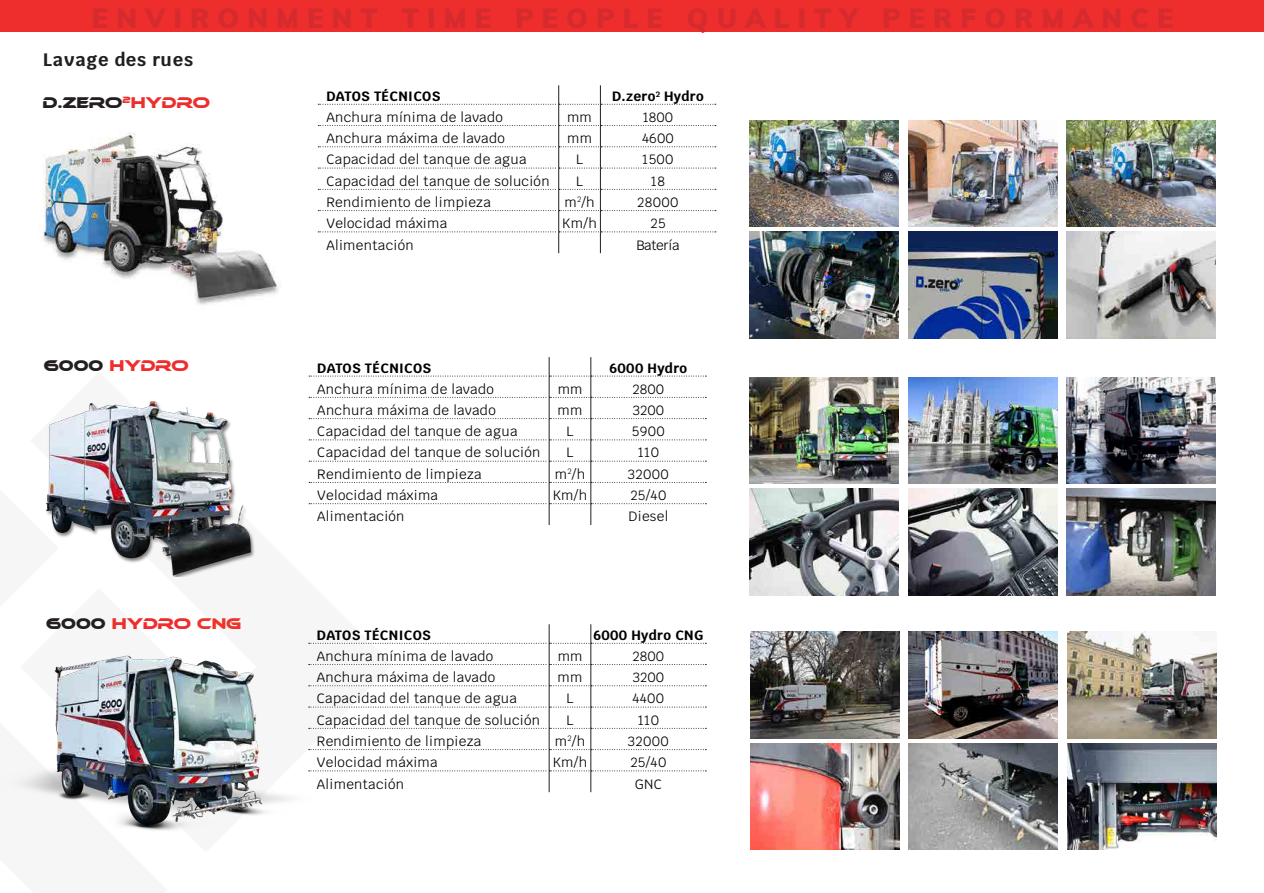
<style>
.page{position:relative;width:1264px;height:893px;background:#fff}
.page>*{position:absolute;margin:0;border:0;box-sizing:border-box;transform-origin:0 0}
.t1{font:900 27px "Muli";letter-spacing:.3em;color:#d62b2e}
.t2{font:700 18px "Krub";letter-spacing:.05em;color:#231f20}
.t3{font:15px "Ethnocentric";color:#ee2d2d}
.t4{font:15px "Ethnocentric";color:#231f20}
.t5{font:13.5px "Krub";letter-spacing:.025em;color:#000001}
.t6{font:700 13.5px "Krub";letter-spacing:.025em;color:#000001}
.t7{font:13.5px "Krub";letter-spacing:-.025em;color:#020000}
.s1{color:#ee2d2d}
.s2{color:#231f20}
.s3{color:#ee342b}
</style>
<div class="page">
<div style="left:0;top:0;width:1263px;height:32px;background:#ee2d2d"></div>
<img style="left:43px;top:132px;width:238px;height:173px">
<img style="left:5px;top:655px;width:287px;height:176px">
<img style="left:46px;top:401px;width:210px;height:175px">
<img style="left:749px;top:120px;width:149px;height:107px">
<img style="left:749px;top:232px;width:149px;height:106px">
<img style="left:908px;top:120px;width:149px;height:107px">
<img style="left:908px;top:232px;width:149px;height:106px">
<img style="left:1066px;top:120px;width:149px;height:107px">
<img style="left:1066px;top:232px;width:149px;height:106px">
<img style="left:750px;top:631px;width:149px;height:107px">
<img style="left:750px;top:743px;width:149px;height:106px">
<img style="left:908px;top:631px;width:149px;height:107px">
<img style="left:908px;top:743px;width:149px;height:106px">
<img style="left:1067px;top:631px;width:148px;height:107px">
<img style="left:1067px;top:743px;width:148px;height:106px">
<img style="left:749px;top:377px;width:149px;height:106px">
<img style="left:749px;top:488px;width:149px;height:107px">
<img style="left:908px;top:377px;width:149px;height:106px">
<img style="left:908px;top:488px;width:149px;height:107px">
<img style="left:1066px;top:377px;width:149px;height:106px">
<img style="left:1066px;top:488px;width:149px;height:107px">
<svg style="left:318px;top:85px;width:397px;height:168px"></svg>
<svg style="left:309px;top:357px;width:397px;height:168px"></svg>
<svg style="left:308px;top:624px;width:398px;height:168px"></svg>
<h1 class="t1" style="left:92px;top:-2px;width:1082px">ENVIRONMENT TIME PEOPLE QUALITY PERFORMANCE</h1>
<p class="t2" style="left:43px;top:50px;width:152px">Lavage des rues</p>
<p class="t4" style="left:43px;top:95px;width:168px">D.ZERO<sup>2</sup><span class="s1">HYDRO</span></p>
<p class="t3" style="left:44px;top:358px;width:146px"><span class="s2">6000</span> HYDRO</p>
<p class="t3" style="left:46px;top:616px;width:196px"><span class="s2">6000</span> HYDRO <span class="s3">CNG</span></p>
<p class="t6" style="left:326px;top:89px;width:115px">DATOS TÉCNICOS</p>
<p class="t6" style="left:612px;top:89px;width:93px">D.zero<sup>2</sup> Hydro</p>
<p class="t5" style="left:326px;top:105px;width:178px">Anchura mínima de lavado</p>
<p class="t5" style="left:567px;top:105px;width:26px">mm</p>
<p class="t5" style="left:642px;top:105px;width:32px">1800</p>
<p class="t5" style="left:326px;top:127px;width:180px">Anchura máxima de lavado</p>
<p class="t5" style="left:567px;top:127px;width:26px">mm</p>
<p class="t5" style="left:642px;top:127px;width:33px">4600</p>
<p class="t5" style="left:326px;top:148px;width:202px">Capacidad del tanque de agua</p>
<p class="t5" style="left:576px;top:148px;width:8px">L</p>
<p class="t5" style="left:642px;top:148px;width:33px">1500</p>
<p class="t5" style="left:326px;top:169px;width:225px">Capacidad del tanque de solución</p>
<p class="t5" style="left:576px;top:169px;width:8px">L</p>
<p class="t5" style="left:650px;top:169px;width:16px">18</p>
<p class="t5" style="left:326px;top:190px;width:166px">Rendimiento de limpieza</p>
<p class="t5" style="left:564px;top:190px;width:32px">m<sup>2</sup>/h</p>
<p class="t5" style="left:637px;top:190px;width:43px">28000</p>
<p class="t5" style="left:326px;top:212px;width:122px">Velocidad máxima</p>
<p class="t5" style="left:562px;top:212px;width:36px">Km/h</p>
<p class="t5" style="left:650px;top:212px;width:17px">25</p>
<p class="t5" style="left:326px;top:233px;width:89px">Alimentación</p>
<p class="t7" style="left:636px;top:233px;width:45px">Batería</p>
<p class="t6" style="left:317px;top:360px;width:115px">DATOS TÉCNICOS</p>
<p class="t6" style="left:609px;top:360px;width:79px">6000 Hydro</p>
<p class="t5" style="left:317px;top:377px;width:178px">Anchura mínima de lavado</p>
<p class="t5" style="left:557px;top:377px;width:26px">mm</p>
<p class="t5" style="left:632px;top:377px;width:33px">2800</p>
<p class="t5" style="left:317px;top:398px;width:180px">Anchura máxima de lavado</p>
<p class="t5" style="left:557px;top:398px;width:26px">mm</p>
<p class="t5" style="left:632px;top:398px;width:33px">3200</p>
<p class="t5" style="left:317px;top:420px;width:202px">Capacidad del tanque de agua</p>
<p class="t5" style="left:566px;top:420px;width:8px">L</p>
<p class="t5" style="left:631px;top:420px;width:35px">5900</p>
<p class="t5" style="left:317px;top:441px;width:225px">Capacidad del tanque de solución</p>
<p class="t5" style="left:566px;top:441px;width:8px">L</p>
<p class="t5" style="left:637px;top:441px;width:23px">110</p>
<p class="t5" style="left:317px;top:462px;width:166px">Rendimiento de limpieza</p>
<p class="t5" style="left:554px;top:462px;width:32px">m<sup>2</sup>/h</p>
<p class="t5" style="left:627px;top:462px;width:43px">32000</p>
<p class="t5" style="left:317px;top:483px;width:122px">Velocidad máxima</p>
<p class="t5" style="left:552px;top:483px;width:36px">Km/h</p>
<p class="t5" style="left:630px;top:483px;width:38px">25/40</p>
<p class="t5" style="left:317px;top:505px;width:89px">Alimentación</p>
<p class="t5" style="left:628px;top:505px;width:41px">Diesel</p>
<p class="t6" style="left:317px;top:627px;width:115px">DATOS TÉCNICOS</p>
<p class="t6" style="left:593px;top:627px;width:111px">6000 Hydro CNG</p>
<p class="t5" style="left:317px;top:644px;width:178px">Anchura mínima de lavado</p>
<p class="t5" style="left:557px;top:644px;width:26px">mm</p>
<p class="t5" style="left:632px;top:644px;width:33px">2800</p>
<p class="t5" style="left:317px;top:665px;width:180px">Anchura máxima de lavado</p>
<p class="t5" style="left:557px;top:665px;width:26px">mm</p>
<p class="t5" style="left:632px;top:665px;width:33px">3200</p>
<p class="t5" style="left:317px;top:687px;width:202px">Capacidad del tanque de agua</p>
<p class="t5" style="left:566px;top:687px;width:8px">L</p>
<p class="t5" style="left:632px;top:687px;width:33px">4400</p>
<p class="t5" style="left:317px;top:708px;width:225px">Capacidad del tanque de solución</p>
<p class="t5" style="left:566px;top:708px;width:8px">L</p>
<p class="t5" style="left:637px;top:708px;width:23px">110</p>
<p class="t5" style="left:317px;top:729px;width:166px">Rendimiento de limpieza</p>
<p class="t5" style="left:554px;top:729px;width:32px">m<sup>2</sup>/h</p>
<p class="t5" style="left:627px;top:729px;width:43px">32000</p>
<p class="t5" style="left:317px;top:750px;width:122px">Velocidad máxima</p>
<p class="t5" style="left:552px;top:750px;width:36px">Km/h</p>
<p class="t5" style="left:630px;top:750px;width:38px">25/40</p>
<p class="t5" style="left:317px;top:772px;width:89px">Alimentación</p>
<p class="t5" style="left:634px;top:772px;width:29px">GNC</p>
</div>
